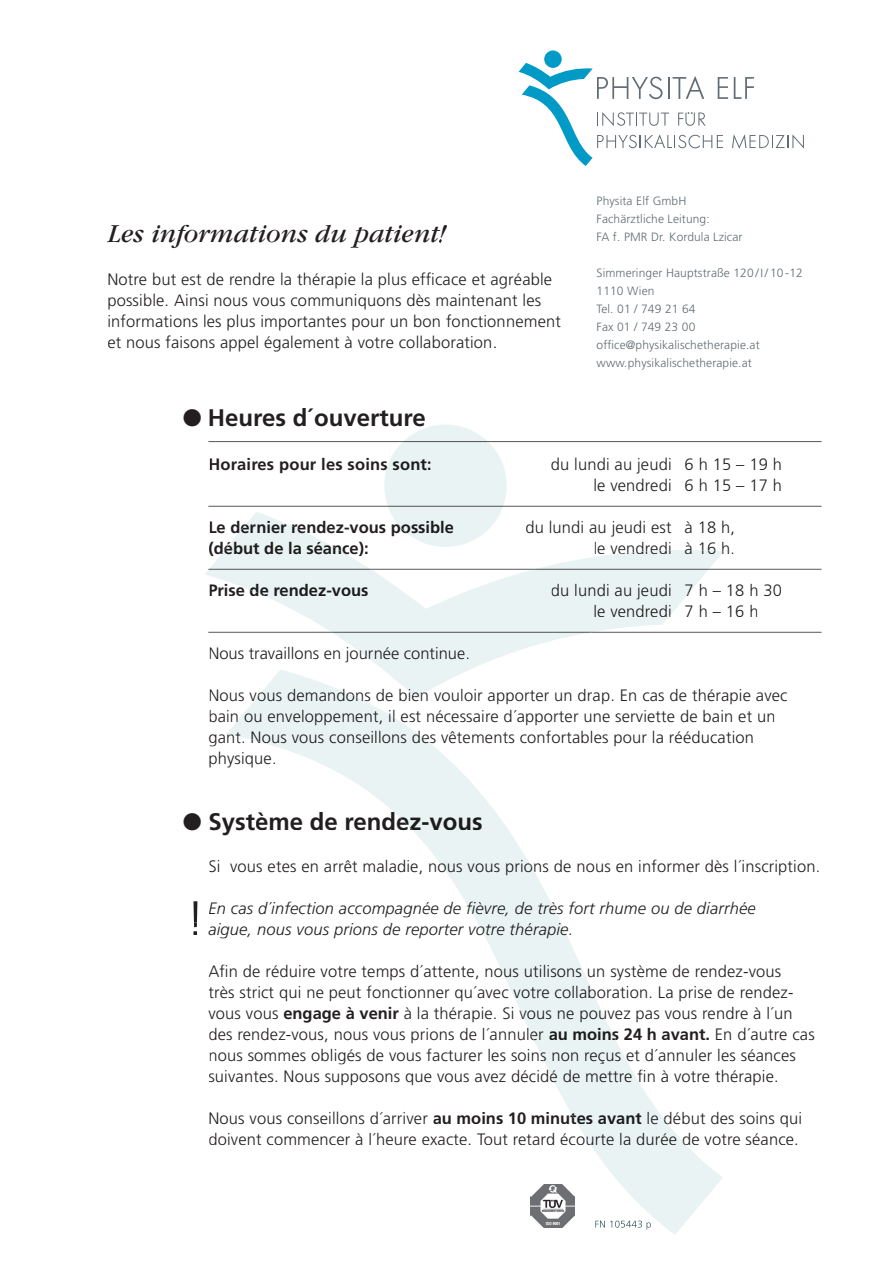
<style>
.page{position:relative;width:893px;height:1263px;background:#fff}
.page>*{position:absolute;margin:0;border:0;box-sizing:border-box;transform-origin:0 0}
.t1{font:italic 27px "Garamond";color:#231f20}
.t2{font:700 24px "Frutiger";color:#231f20}
.t3{font:300 16.5px/21px "Frutiger";letter-spacing:.01em;color:#231f20}
.t4{font:italic 300 16.5px "Frutiger";letter-spacing:.01em;color:#231f20}
.t5{font:700 16.5px "Frutiger";color:#231f20}
.t6{font:300 12px/18px "Frutiger";letter-spacing:.01em;color:#626c72}
.s1{color:#1c1c1d}
.s2{font-weight:700}
</style>
<div class="page">
<svg style="left:275px;top:746px;width:448px;height:489px"></svg>
<svg style="left:205px;top:512px;width:519px;height:177px"></svg>
<div style="left:384px;top:424px;width:123px;height:123px;background:#eaf3f3;border-radius:50%"></div>
<div style="left:544px;top:50px;width:18px;height:18px;background:#009ac7;border-radius:50%"></div>
<svg style="left:519px;top:63px;width:285px;height:103px"></svg>
<svg style="left:208px;top:441px;width:613px;height:1px"></svg>
<svg style="left:208px;top:506px;width:613px;height:1px"></svg>
<svg style="left:208px;top:569px;width:613px;height:1px"></svg>
<svg style="left:208px;top:632px;width:613px;height:1px"></svg>
<svg style="left:395px;top:521px;width:15px;height:15px"></svg>
<svg style="left:220px;top:520px;width:130px;height:36px"></svg>
<svg style="left:615px;top:550px;width:109px;height:4px"></svg>
<svg style="left:233px;top:584px;width:464px;height:33px"></svg>
<svg style="left:353px;top:647px;width:115px;height:15px;background:#ebf4f4"></svg>
<svg style="left:227px;top:689px;width:206px;height:57px"></svg>
<svg style="left:394px;top:812px;width:88px;height:18px;background:#ecf4f4"></svg>
<svg style="left:437px;top:859px;width:99px;height:16px;background:#ecf4f4"></svg>
<svg style="left:465px;top:901px;width:103px;height:37px"></svg>
<svg style="left:499px;top:964px;width:108px;height:58px"></svg>
<svg style="left:528px;top:1028px;width:113px;height:57px"></svg>
<svg style="left:570px;top:1111px;width:101px;height:16px;background:#ecf4f4"></svg>
<svg style="left:583px;top:1133px;width:103px;height:12px"></svg>
<svg style="left:595px;top:1220px;width:56px;height:9px"></svg>
<img style="left:530px;top:1185px;width:2px;height:42px">
<img style="left:532px;top:1185px;width:42px;height:42px">
<svg style="left:193px;top:901px;width:4px;height:34px"></svg>
<h1 class="t1" style="left:107px;top:220px;width:340px">Les informations du patient!</h1>
<p class="t3" style="left:107px;top:269px;width:455px">Notre but est de rendre la thérapie la plus efficace et agréable possible. Ainsi nous vous communiquons dès maintenant les informations les plus importantes pour un bon fonctionnement et nous faisons appel également à votre collaboration.</p>
<p class="t6" style="left:597px;top:192px;width:147px">Physita Elf GmbH<br>Fachärztliche Leitung:<br>FA f. PMR Dr. Kordula Lzicar</p>
<p class="t6" style="left:597px;top:264px;width:208px">Simmeringer Hauptstraße 120 / I / 10 -12<br>1110 Wien<br>Tel. 01 / 749 21 64<br>Fax 01 / 749 23 00 office@physikalischetherapie.at www.physikalischetherapie.at</p>
<h2 class="t2" style="left:183px;top:404px;width:244px">● Heures d´ouverture</h2>
<p class="t5" style="left:208px;top:454px;width:225px">Horaires pour les soins sont:</p>
<p class="t3" style="left:551px;top:454px;width:233px;text-align:right">du lundi au jeudi 6 h 15 – 19 h le vendredi 6 h 15 – 17 h</p>
<p class="t5" style="left:208px;top:517px;width:247px">Le dernier rendez-vous possible</p>
<p class="t3" style="left:525px;top:517px;width:211px">du lundi au jeudi est à 18 h,</p>
<p class="t5" style="left:208px;top:538px;width:162px">(début de la séance):</p>
<p class="t3" style="left:593px;top:538px;width:143px">le vendredi à 16 h.</p>
<p class="t5" style="left:208px;top:580px;width:162px">Prise de rendez-vous</p>
<p class="t3" style="left:593px;top:580px;width:190px;text-indent:-43px">du lundi au jeudi 7 h – 18 h 30 le vendredi 7 h – 16 h</p>
<p class="t3" style="left:208px;top:643px;width:263px">Nous travaillons en journée continue<span class="s1">.</span></p>
<p class="t3" style="left:208px;top:685px;width:581px">Nous vous demandons de bien vouloir apporter un drap. En cas de thérapie avec bain ou enveloppement, il est nécessaire d´apporter une serviette de bain et un gant. Nous vous conseillons des vêtements confortables pour la rééducation physique.</p>
<h2 class="t2" style="left:183px;top:807px;width:301px">● Système de rendez-vous</h2>
<p class="t3" style="left:208px;top:856px;width:613px">Si vous etes en arrêt maladie, nous vous prions de nous en informer dès l´inscription.</p>
<p class="t4" style="left:208px;top:899px;width:549px">En cas d´infection accompagnée de fièvre, de très fort rhume ou de diarrhée</p>
<p class="t4" style="left:208px;top:920px;width:366px">aigue, nous vous prions de reporter votre thérapie.</p>
<p class="t3" style="left:208px;top:961px;width:608px">Afin de réduire votre temps d´attente, nous utilisons un système de rendez-vous<br>très strict qui ne peut fonctionner qu´avec votre collaboration. La prise de rendez&shy;vous vous <span class="s2">engage à venir</span> à la thérapie. Si vous ne pouvez pas vous rendre à l´un des rendez-vous, nous vous prions de l´annuler <span class="s2">au moins 24 h avant.</span> En d´autre cas nous sommes obligés de vous facturer les soins non reçus et d´annuler les séances suivantes. Nous supposons que vous avez décidé de mettre fin à votre thérapie.</p>
<p class="t3" style="left:208px;top:1108px;width:595px">Nous vous conseillons d´arriver <span class="s2">au moins 10 minutes avant</span> le début des soins qui doivent commencer à l´heure exacte. Tout retard écourte la durée de votre séance.</p>
</div>
